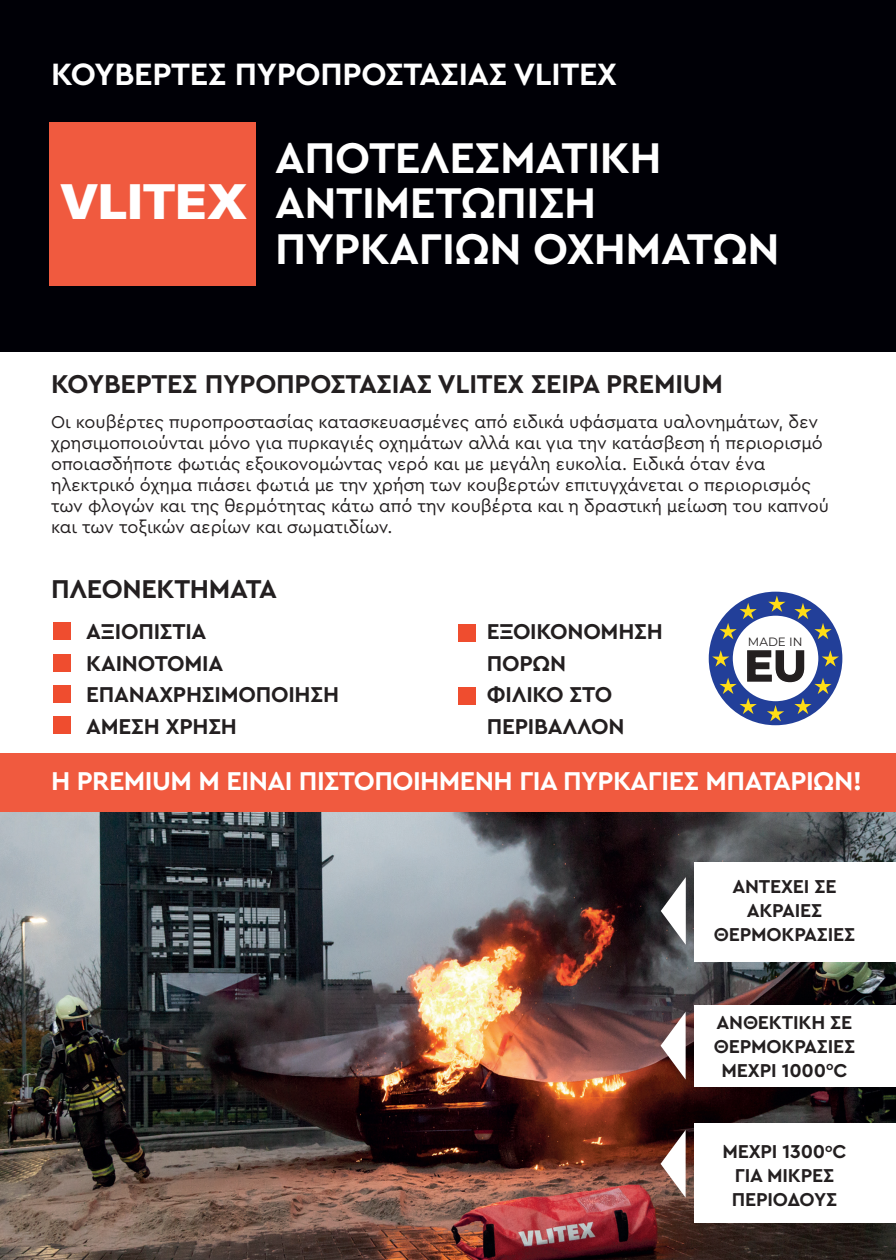
<style>
.page{position:relative;width:896px;height:1260px;background:#fff}
.page>*{position:absolute;margin:0;border:0;box-sizing:border-box;transform-origin:0 0}
.t1{font:900 48px "Univers";color:#fff}
.t2{font:700 45px/45px "Cera Pro";letter-spacing:-.01em;color:#fff}
.t3{font:700 42.75px "Montserrat";color:#231f20}
.t4{font:700 32.25px "Cera Pro";letter-spacing:-.01em;color:#fff}
.t5{font:700 27px "Cera Pro";letter-spacing:-.01em;color:#231f20}
.t6{font:700 27px "Cera Pro";letter-spacing:-.02em;color:#fff}
.t7{font:700 22.5px/31.5px "Cera Pro";letter-spacing:-.01em;color:#231f20}
.t8{font:700 19.5px/24px "Cera Pro";letter-spacing:-.01em;color:#231f20;text-align:center}
.t9{font:18px/21px "Cera Pro";color:#231f20}
.t10{font:12px "Montserrat";color:#231f20}
</style>
<div class="page">
<div style="left:0;top:0;width:896px;height:352px;background:#000006"></div>
<div style="left:49px;top:122px;width:206px;height:164px;background:#f05a3f"></div>
<div style="left:0;top:753px;width:896px;height:64px;background:#f05a3f"></div>
<div style="left:708px;top:592px;width:134px;height:133px;border:24px solid #223f99;border-radius:50%"></div>
<svg style="left:768px;top:595px;width:17px;height:17px"></svg>
<svg style="left:719px;top:603px;width:37px;height:36px"></svg>
<svg style="left:794px;top:603px;width:37px;height:36px"></svg>
<svg style="left:712px;top:649px;width:127px;height:72px"></svg>
<img style="left:0;top:815px;width:896px;height:445px">
<div style="left:694px;top:1123px;width:202px;height:99px;background:#fff"></div>
<svg style="left:660px;top:1119px;width:25px;height:78px"></svg>
<div style="left:694px;top:1005px;width:202px;height:81px;background:#fff"></div>
<svg style="left:660px;top:1005px;width:25px;height:74px"></svg>
<div style="left:694px;top:862px;width:202px;height:99px;background:#fff"></div>
<svg style="left:660px;top:875px;width:25px;height:70px"></svg>
<div style="left:54px;top:717px;width:17px;height:17px;background:#ef4d2f"></div>
<div style="left:54px;top:623px;width:17px;height:17px;background:#ef4d2f"></div>
<div style="left:458px;top:624px;width:17px;height:17px;background:#ef4d2f"></div>
<div style="left:458px;top:688px;width:17px;height:17px;background:#ef4d2f"></div>
<div style="left:54px;top:654px;width:17px;height:17px;background:#ef4d2f"></div>
<div style="left:54px;top:685px;width:17px;height:17px;background:#ef4d2f"></div>
<h3 class="t4" style="left:51px;top:53px;width:567px">ΚΟΥΒΕΡΤΕΣ ΠΥΡΟΠΡΟΣΤΑΣΊΑΣ VLITEX</h3>
<h1 class="t1" style="left:60px;top:170px;width:189px">VLITEX</h1>
<h2 class="t2" style="left:275px;top:134px;width:506px">ΑΠΟΤΕΛΕΣΜΑΤΙΚΗ<br>ΑΝΤΙΜΕΤΩΠΙΣΗ<br>ΠΥΡΚΑΓΙΩΝ ΟΧΗΜΑΤΩΝ</h2>
<h3 class="t5" style="left:51px;top:366px;width:673px">ΚΟΥΒΈΡΤΕΣ ΠΥΡΟΠΡΟΣΤΑΣΊΑΣ VLITEX ΣΕΙΡΆ PREMIUM</h3>
<p class="t9" style="left:51px;top:411px;width:779px">Οι κουβέρτες πυροπροστασίας κατασκευασμένες από ειδικά υφάσματα υαλονημάτων, δεν χρησιμοποιούνται μόνο για πυρκαγιές οχημάτων αλλά και για την κατάσβεση ή περιορισμό οποιασδήποτε φωτιάς εξοικονομώντας νερό και με μεγάλη ευκολία. Ειδικά όταν ένα ηλεκτρικό όχημα πιάσει φωτιά με την χρήση των κουβερτών επιτυγχάνεται ο περιορισμός των φλογών και της θερμότητας κάτω από την κουβέρτα και η δραστική μείωση του καπνού και των τοξικών αερίων και σωματιδίων.</p>
<h3 class="t5" style="left:51px;top:571px;width:228px">ΠΛΕΟΝΕΚΤΗΜΑΤΑ</h3>
<p class="t7" style="left:86px;top:615px;width:254px">ΑΞΙΌΠΙΣΤΙΑ<br>ΚΑΙΝΟΤΌΜΙΑ<br>ΕΠΑΝΑΧΡΗΣΙΜΟΠΟΙΗΣΗ<br>ΆΜΕΣΗ ΧΡΉΣΗ</p>
<p class="t7" style="left:487px;top:615px;width:177px">ΕΞΟΙΚΟΝΌΜΗΣΗ<br>ΠΌΡΩΝ<br>ΦΙΛΙΚΟ ΣΤΟ<br>ΠΕΡΙΒΆΛΛΟΝ</p>
<p class="t10" style="left:748px;top:633px;width:56px">MADE IN</p>
<h3 class="t3" style="left:744px;top:635px;width:64px">EU</h3>
<h3 class="t6" style="left:51px;top:763px;width:812px">Η PREMIUM M ΕΙΝΑΙ ΠΙΣΤΟΠΟΙΗΜΕΝΗ ΓΙΑ ΠΥΡΚΑΓΙΕΣ ΜΠΑΤΑΡΙΩΝ!</h3>
<p class="t8" style="left:713px;top:874px;width:143px">ΑΝΤΈΧΕΙ ΣΕ<br>ΑΚΡΑΊΕΣ<br>ΘΕΡΜΟΚΡΑΣΙΕΣ</p>
<p class="t8" style="left:713px;top:1009px;width:143px">ΑΝΘΕΚΤΙΚΉ ΣΕ<br>ΘΕΡΜΟΚΡΑΣΊΕΣ<br>ΜΕΧΡΙ 1000<sup>0</sup>C</p>
<p class="t8" style="left:722px;top:1139px;width:126px">ΜΕΧΡΙ 1300<sup>0</sup>C<br>ΓΙΑ ΜΙΚΡΕΣ<br>ΠΕΡΙΟΔΟΥΣ</p>
</div>
